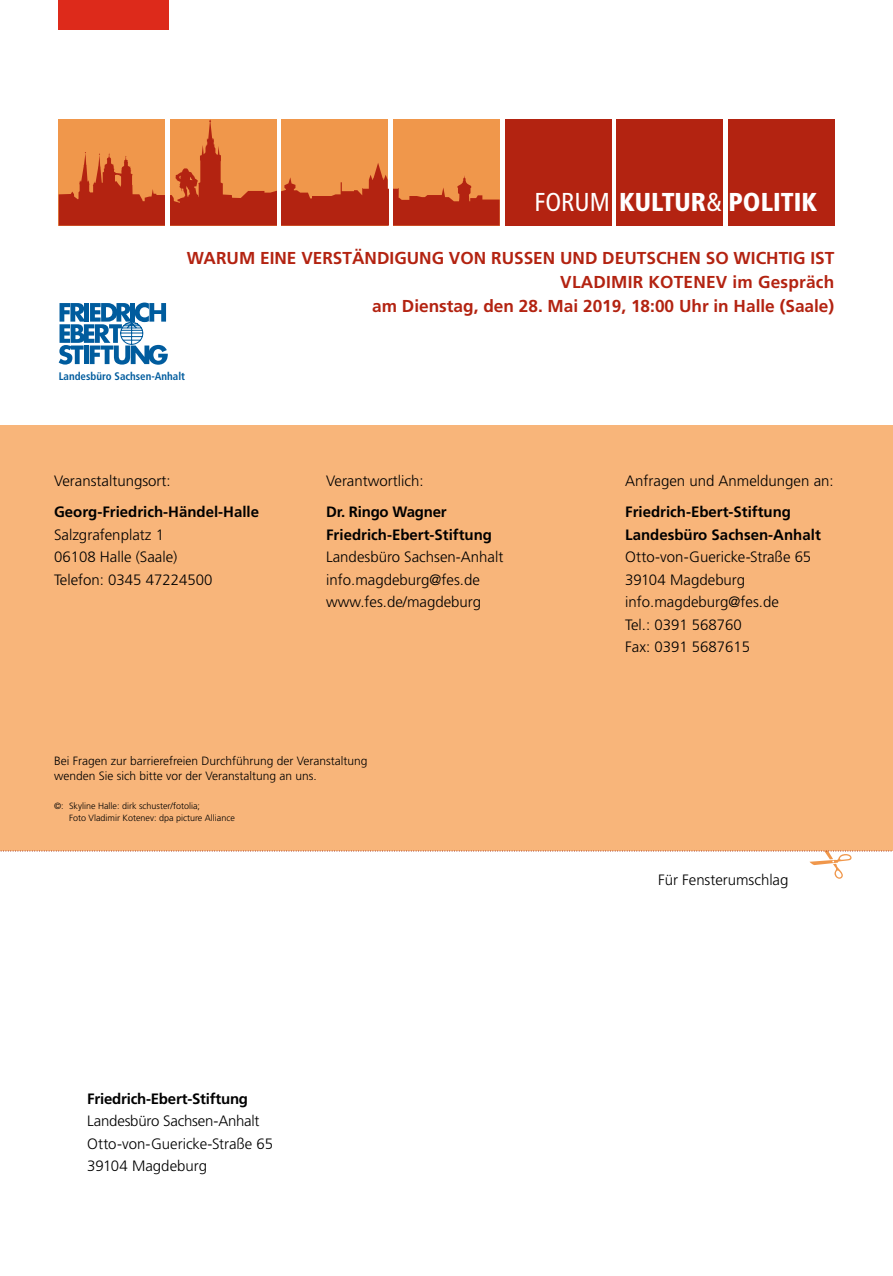
<style>
.page{position:relative;width:893px;height:1276px;background:#fff}
.page>*{position:absolute;margin:0;border:0;box-sizing:border-box;transform-origin:0 0}
.t1{font:900 condensed 25.8px "Frutiger";color:#fff}
.t2{font:700 17.25px/24px "Frutiger";color:#b32311;text-align:right}
.t3{font:300 15px/22.5px "Frutiger";color:#000}
.t4{font:700 15px/22.5px "Frutiger";color:#000}
.t5{font:300 12px/15px "Frutiger";color:#000}
.t6{font:700 condensed 10.95px "Frutiger";color:#005c9e}
.t7{font:300 9px/12px "Frutiger";color:#000}
.s1{font-weight:400}
</style>
<div class="page">
<div style="left:0;top:425px;width:893px;height:425px;background:#f8b57a"></div>
<svg style="left:59px;top:302px;width:109px;height:63px"></svg>
<div style="left:59px;top:0;width:110px;height:30px;background:#dd2a1b"></div>
<svg style="left:59px;top:119px;width:441px;height:106px;background:#db723c"></svg>
<div style="left:505px;top:119px;width:106px;height:106px;background:#b32311"></div>
<div style="left:616px;top:119px;width:107px;height:106px;background:#b32311"></div>
<div style="left:728px;top:119px;width:106px;height:106px;background:#b32311"></div>
<svg style="left:0;top:850px;width:893px;height:28px"></svg>
<h1 class="t1" style="left:534px;top:187px;width:278px"><span class="s1">FORUM</span> KULTUR<span class="s1">&amp;</span>POLITIK</h1>
<h1 class="t1" style="left:729px;top:187px;width:90px">POLITIK</h1>
<p class="t2" style="left:187px;top:246px;width:649px">WARUM EINE VERSTÄNDIGUNG VON RUSSEN UND DEUTSCHEN SO WICHTIG IST<br>VLADIMIR KOTENEV im Gespräch<br>am Dienstag, den 28. Mai 2019, 18:00 Uhr in Halle (Saale)</p>
<p class="t6" style="left:59px;top:369px;width:128px">Landesbüro Sachsen-Anhalt</p>
<p class="t3" style="left:54px;top:470px;width:118px">Veranstaltungsort:</p>
<p class="t4" style="left:54px;top:501px;width:207px">Georg-Friedrich-Händel-Halle</p>
<p class="t3" style="left:54px;top:523px;width:160px">Salzgrafenplatz 1<br>06108 Halle (Saale)<br>Telefon: 0345 47224500</p>
<p class="t3" style="left:326px;top:470px;width:99px">Verantwortlich:</p>
<p class="t4" style="left:326px;top:501px;width:167px">Dr. Ringo Wagner<br>Friedrich-Ebert-Stiftung</p>
<p class="t3" style="left:326px;top:546px;width:179px">Landesbüro Sachsen-Anhalt info.magdeburg@fes.de www.fes.de/magdeburg</p>
<p class="t5" style="left:54px;top:753px;width:315px">Bei Fragen zur barrierefreien Durchführung der Veranstaltung wenden Sie sich bitte vor der Veranstaltung an uns.</p>
<p class="t7" style="left:69px;top:800px;width:167px;text-indent:-15px">©: Skyline Halle: dirk schuster/fotolia;<br>Foto Vladimir Kotenev: dpa picture Alliance</p>
<p class="t4" style="left:87px;top:1087px;width:163px">Friedrich-Ebert-Stiftung</p>
<p class="t3" style="left:87px;top:1110px;width:187px">Landesbüro Sachsen-Anhalt<br>Otto-von-Guericke-Straße 65<br>39104 Magdeburg</p>
<p class="t3" style="left:625px;top:470px;width:210px">Anfragen und Anmeldungen an:</p>
<p class="t4" style="left:625px;top:501px;width:197px">Friedrich-Ebert-Stiftung<br>Landesbüro Sachsen-Anhalt</p>
<p class="t3" style="left:625px;top:546px;width:187px">Otto-von-Guericke-Straße 65<br>39104 Magdeburg info.magdeburg@fes.de<br>Tel.: 0391 568760<br>Fax: 0391 5687615</p>
<p class="t3" style="left:658px;top:868px;width:132px">Für Fensterumschlag</p>
</div>
